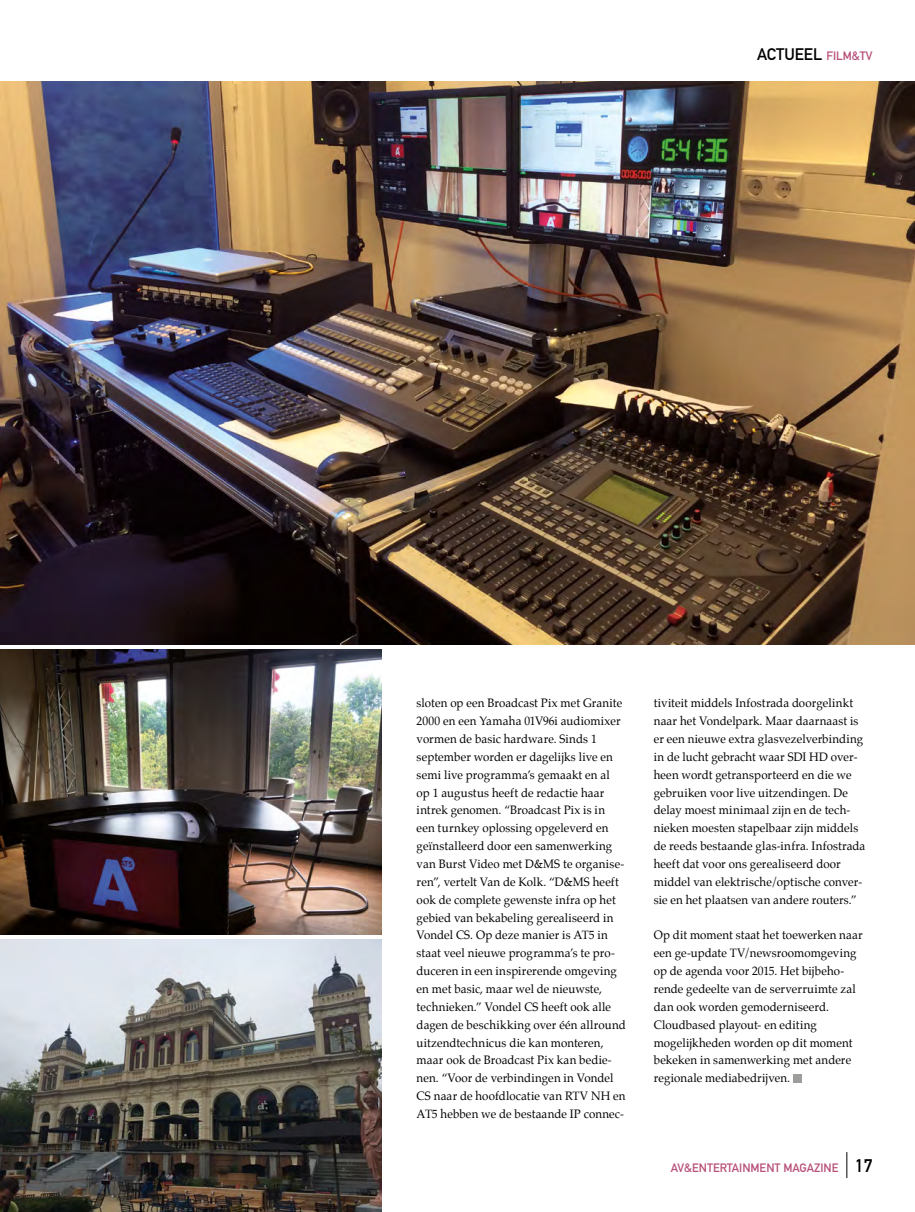
<style>
.page{position:relative;width:915px;height:1212px;background:#fff}
.page>*{position:absolute;margin:0;border:0;box-sizing:border-box;transform-origin:0 0}
.t1{font:16.5px "DIN Mittelschrift";color:#000}
.t2{font:12px/17.9px "Palatino";letter-spacing:.01em;color:#000;scale:.96 1}
.t3{font:12px "DIN Mittelschrift";color:#b84f78}
.s1{font-size:12px;color:#b84f78}
.s2{font-size:18px;color:#000}
</style>
<div class="page">
<div style="left:792px;top:1074px;width:9px;height:8px;background:#9d9d9c"></div>
<img style="left:0;top:81px;width:914px;height:563px">
<img style="left:0;top:940px;width:381px;height:272px">
<img style="left:0;top:649px;width:381px;height:286px">
<svg style="left:846px;top:1152px;width:1px;height:26px"></svg>
<h1 class="t1" style="left:756px;top:44px;width:117px">ACTUEEL <span class="s1">FILM&amp;TV</span></h1>
<p class="t2" style="left:416px;top:694px;width:219px">sloten op een Broadcast Pix met Granite 2000 en een Yamaha 01V96i audiomixer vormen de basic hardware. Sinds 1 september worden er dagelijks live en semi live programma’s gemaakt en al op 1 augustus heeft de redactie haar intrek genomen. “Broadcast Pix is in een turnkey oplossing opgeleverd en geïnstalleerd door een samenwerking van Burst Video met D&amp;MS te organise&shy;ren”, vertelt Van de Kolk. “D&amp;MS heeft ook de complete gewenste infra op het gebied van bekabeling gerealiseerd in Vondel CS. Op deze manier is AT5 in staat veel nieuwe programma’s te pro&shy;duceren in een inspirerende omgeving en met basic, maar wel de nieuwste, technieken.” Vondel CS heeft ook alle dagen de beschikking over één allround uitzendtechnicus die kan monteren, maar ook de Broadcast Pix kan bedie&shy;nen. “Voor de verbindingen in Vondel CS naar de hoofdlocatie van RTV NH en AT5 hebben we de bestaande IP connec-</p>
<p class="t2" style="left:653px;top:694px;width:222px">tiviteit middels Infostrada doorgelinkt naar het Vondelpark. Maar daarnaast is er een nieuwe extra glasvezelverbinding in de lucht gebracht waar SDI HD over&shy;heen wordt getransporteerd en die we gebruiken voor live uitzendingen. De delay moest minimaal zijn en de tech&shy;nieken moesten stapelbaar zijn middels de reeds bestaande glas-infra. Infostrada heeft dat voor ons gerealiseerd door middel van elektrische/optische conver&shy;sie en het plaatsen van andere routers.”</p>
<p class="t2" style="left:653px;top:926px;width:219px">Op dit moment staat het toewerken naar een ge-update TV/newsroomomgeving op de agenda voor 2015. Het bijbeho&shy;rende gedeelte van de serverruimte zal dan ook worden gemoderniseerd.<br>Cloudbased playout- en editing mogelijkheden worden op dit moment bekeken in samenwerking met andere regionale mediabedrijven.</p>
<p class="t3" style="left:670px;top:1161px;width:203px">AV&amp;ENTERTAINMENT MAGAZINE <span class="s2">17</span></p>
</div>
